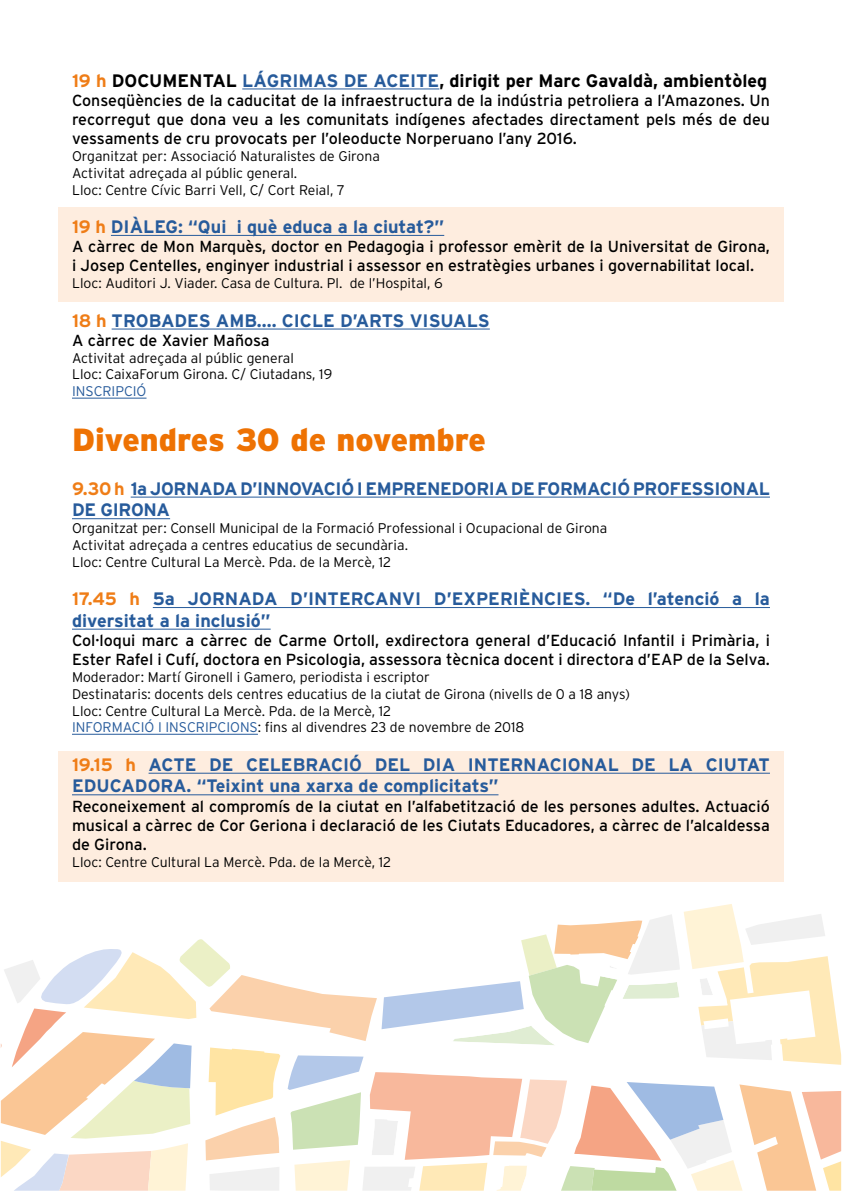
<style>
.page{position:relative;width:842px;height:1191px;background:#fff}
.page>*{position:absolute;margin:0;border:0;box-sizing:border-box;transform-origin:0 0}
.t1{font:900 32px "Interstate";color:#ee7203}
.t2{font:700 18px/21.6px "Interstate";color:#275b9b}
.t3{font:700 18px/21.6px "Interstate";letter-spacing:-.02em;color:#275b9b}
.t4{font:700 18px "Interstate";color:#000}
.t5{font:16px/19.2px "Interstate";color:#000;text-align:justify}
.t6{font:300 14px/16.8px "Interstate";color:#000}
.t7{font:300 14px "Interstate";color:#275b9b}
.s1{color:#ef7d17}
.s2{color:#275b9b}
</style>
<div class="page">
<div style="left:58px;top:207px;width:726px;height:95px;background:#feeddf"></div>
<div style="left:58px;top:751px;width:726px;height:130px;background:#feeddf"></div>
<hr style="left:242px;top:89px;width:197px;height:1px;background:#275b9b">
<hr style="left:111px;top:235px;width:333px;height:1px;background:#275b9b">
<hr style="left:112px;top:329px;width:378px;height:1px;background:#275b9b">
<hr style="left:72px;top:398px;width:74px;height:1px;background:#275b9b">
<hr style="left:131px;top:497px;width:639px;height:1px;background:#275b9b">
<hr style="left:72px;top:518px;width:98px;height:1px;background:#275b9b">
<hr style="left:153px;top:607px;width:617px;height:1px;background:#275b9b">
<hr style="left:72px;top:629px;width:199px;height:1px;background:#275b9b">
<hr style="left:72px;top:734px;width:186px;height:1px;background:#275b9b">
<hr style="left:149px;top:773px;width:621px;height:1px;background:#275b9b">
<hr style="left:72px;top:794px;width:426px;height:1px;background:#275b9b">
<svg style="left:1px;top:904px;width:840px;height:286px"></svg>
<p class="t4" style="left:72px;top:70px;width:697px"><span class="s1">19 h</span> DOCUMENTAL <span class="s2">LÁGRIMAS DE ACEITE</span>, dirigit per Marc Gavaldà, ambientòleg</p>
<p class="t5" style="left:72px;top:90px;width:699px">Conseqüències de la caducitat de la infraestructura de la indústria petroliera a l’Amazones. Un recorregut que dona veu a les comunitats indígenes afectades directament pels més de deu vessaments de cru provocats per l’oleoducte Norperuano l’any 2016.</p>
<p class="t6" style="left:72px;top:147px;width:309px">Organitzat per: Associació Naturalistes de Girona<br>Activitat adreçada al públic general.<br>Lloc: Centre Cívic Barri Vell, C/ Cort Reial, 7</p>
<p class="t2" style="left:72px;top:216px;width:374px"><span class="s1">19 h</span> DIÀLEG: “Qui i què educa a la ciutat?”</p>
<p class="t5" style="left:72px;top:237px;width:699px">A càrrec de Mon Marquès, doctor en Pedagogia i professor emèrit de la Universitat de Girona, i Josep Centelles, enginyer industrial i assessor en estratègies urbanes i governabilitat local.</p>
<p class="t6" style="left:72px;top:275px;width:372px">Lloc: Auditori J. Viader. Casa de Cultura. Pl. de l’Hospital, 6</p>
<p class="t2" style="left:72px;top:309px;width:419px"><span class="s1">18 h</span> TROBADES AMB.... CICLE D’ARTS VISUALS</p>
<p class="t5" style="left:72px;top:330px;width:199px">A càrrec de Xavier Mañosa</p>
<p class="t6" style="left:72px;top:349px;width:262px">Activitat adreçada al públic general<br>Lloc: CaixaForum Girona. C/ Ciutadans, 19</p>
<p class="t7" style="left:72px;top:383px;width:76px">INSCRIPCIÓ</p>
<h1 class="t1" style="left:72px;top:422px;width:415px">Divendres 30 de novembre</h1>
<p class="t3" style="left:72px;top:477px;width:699px"><span class="s1">9.30 h</span> 1a JORNADA D’INNOVACIÓ I EMPRENEDORIA DE FORMACIÓ PROFESSIONAL<br>DE GIRONA</p>
<p class="t6" style="left:72px;top:519px;width:537px">Organitzat per: Consell Municipal de la Formació Professional i Ocupacional de Girona<br>Activitat adreçada a centres educatius de secundària.<br>Lloc: Centre Cultural La Mercè. Pda. de la Mercè, 12</p>
<p class="t2" style="left:72px;top:588px;width:699px"><span class="s1">17.45 h</span> 5a JORNADA D’INTERCANVI D’EXPERIÈNCIES. “De l’atenció a la diversitat a la inclusió”</p>
<p class="t5" style="left:72px;top:630px;width:699px">Col·loqui marc a càrrec de Carme Ortoll, exdirectora general d’Educació Infantil i Primària, i<br>Ester Rafel i Cufí, doctora en Psicologia, assessora tècnica docent i directora d’EAP de la Selva.</p>
<p class="t6" style="left:72px;top:668px;width:559px">Moderador: Martí Gironell i Gamero, periodista i escriptor<br>Destinataris: docents dels centres educatius de la ciutat de Girona (nivells de 0 a 18 anys)<br>Lloc: Centre Cultural La Mercè. Pda. de la Mercè, 12<br><span class="s2">INFORMACIÓ I INSCRIPCIONS</span>: fins al divendres 23 de novembre de 2018</p>
<p class="t2" style="left:72px;top:753px;width:699px"><span class="s1">19.15 h</span> ACTE DE CELEBRACIÓ DEL DIA INTERNACIONAL DE LA CIUTAT<br>EDUCADORA. “Teixint una xarxa de complicitats”</p>
<p class="t5" style="left:72px;top:796px;width:699px">Reconeixement al compromís de la ciutat en l’alfabetització de les persones adultes. Actuació musical a càrrec de Cor Geriona i declaració de les Ciutats Educadores, a càrrec de l’alcaldessa de Girona.</p>
<p class="t6" style="left:72px;top:853px;width:321px">Lloc: Centre Cultural La Mercè. Pda. de la Mercè, 12</p>
</div>
